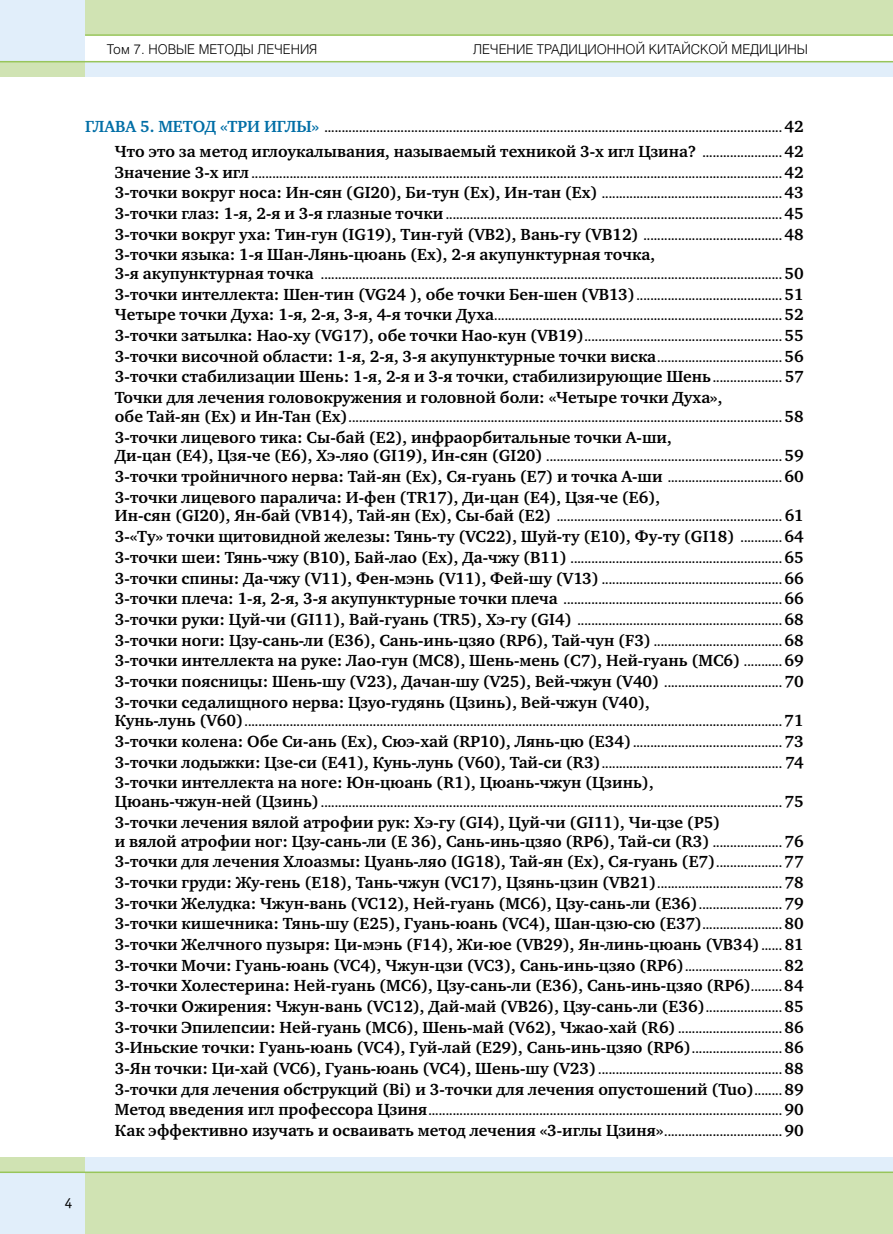
<style>
.page{position:relative;width:893px;height:1234px;background:#fff}
.page>*{position:absolute;margin:0;border:0;box-sizing:border-box;transform-origin:0 0}
.t1{font:700 16.5px/20.7px "Charter C";color:#000;text-align:justify}
.t2{font:15px "Officina Sans Book C";color:#000}
.t3{font:13.5px "Helios Light C";color:#000;scale:.96 1}
.t4{font:13.5px "Helios Light C";color:#000}
.t5{font:700 12px/20.7px "Charter C";color:#000}
.s1{font-size:16.5px;color:#006ea6}
.s2{font-size:16.5px}
.s3{font-size:12px}
</style>
<div class="page">
<div style="left:85px;top:62px;width:808px;height:15px;background:#e1eefa"></div>
<div style="left:0;top:0;width:85px;height:62px;background:#e1eefa"></div>
<div style="left:85px;top:0;width:808px;height:62px;background:#d0e3b3"></div>
<div style="left:0;top:62px;width:85px;height:15px;background:#d0e3b3"></div>
<div style="left:85px;top:35px;width:808px;height:26px;background:#fff"></div>
<hr style="left:0;top:61px;width:893px;height:1px;background:#98c55a">
<hr style="left:85px;top:34px;width:808px;height:2px;background:#98c55a">
<div style="left:85px;top:1157px;width:808px;height:14px;background:#e1eefa"></div>
<div style="left:0;top:1171px;width:85px;height:62px;background:#e1eefa"></div>
<div style="left:85px;top:1171px;width:808px;height:62px;background:#d0e3b3"></div>
<div style="left:0;top:1157px;width:85px;height:14px;background:#d0e3b3"></div>
<hr style="left:0;top:1171px;width:893px;height:1px;background:#98c55a">
<p class="t4" style="left:107px;top:41px;width:212px">Том 7. НОВЫЕ МЕТОДЫ ЛЕЧЕНИЯ</p>
<p class="t3" style="left:473px;top:41px;width:350px">ЛЕЧЕНИЕ ТРАДИЦИОННОЙ КИТАЙСКОЙ МЕДИЦИНЫ</p>
<p class="t5" style="left:85px;top:117px;width:720px"><span class="s1">ГЛАВА 5. МЕТОД «ТРИ ИГЛЫ»</span> .................................................................................................................................... <span class="s2">42</span></p>
<p class="t1" style="left:115px;top:141px;width:690px">Что это за метод иглоукалывания, называемый техникой 3-х игл Цзина? <span class="s3">.......................</span> 42</p>
<p class="t5" style="left:115px;top:163px;width:690px"><span class="s2">Значение 3-х игл</span> ......................................................................................................................................................... <span class="s2">42</span></p>
<p class="t1" style="left:115px;top:182px;width:690px">3-точки вокруг носа: Ин-сян (GI20), Би-тун (Ех), Ин-тан (Ех) <span class="s3">....................................................</span> 43</p>
<p class="t5" style="left:115px;top:205px;width:690px"><span class="s2">3-точки глаз: 1-я, 2-я и 3-я глазные точки</span> ................................................................................................. <span class="s2">45</span></p>
<p class="t1" style="left:115px;top:224px;width:690px">3-точки вокруг уха: Тин-гун (IG19), Тин-гуй (VB2), Вань-гу (VB12) <span class="s3">........................................</span> 48<br>3-точки языка: 1-я Шан-Лянь-цюань (Ех), 2-я акупунктурная точка,</p>
<p class="t5" style="left:115px;top:265px;width:690px"><span class="s2">3-я акупунктурная точка</span> ..................................................................................................................................... <span class="s2">50</span></p>
<p class="t1" style="left:115px;top:284px;width:690px">3-точки интеллекта: Шен-тин (VG24 ), обе точки Бен-шен (VB13)<span class="s3">..........................................</span> 51</p>
<p class="t5" style="left:115px;top:306px;width:690px"><span class="s2">Четыре точки Духа: 1-я, 2-я, 3-я, 4-я точки Духа</span>................................................................................... <span class="s2">52<br>3-точки затылка: Нао-ху (VG17), обе точки Нао-кун (VB19)</span>......................................................... <span class="s2">55</span></p>
<p class="t1" style="left:115px;top:346px;width:690px">3-точки височной области: 1-я, 2-я, 3-я акупунктурные точки виска<span class="s3">....................................</span> 56<br>3-точки стабилизации Шень: 1-я, 2-я и 3-я точки, стабилизирующие Шень<span class="s3">....................</span> 57<br>Точки для лечения головокружения и головной боли: «Четыре точки Духа»,</p>
<p class="t5" style="left:115px;top:407px;width:690px"><span class="s2">обе Тай-ян (Ех) и Ин-Тан (Ех)</span>............................................................................................................................. <span class="s2">58</span></p>
<p class="t1" style="left:115px;top:427px;width:559px">3-точки лицевого тика: Сы-бай (E2), инфраорбитальные точки А-ши,</p>
<p class="t5" style="left:115px;top:447px;width:690px"><span class="s2">Ди-цан (E4), Цзя-че (E6), Хэ-ляо (GI19), Ин-сян (GI20)</span> .................................................................... <span class="s2">59</span></p>
<p class="t1" style="left:115px;top:466px;width:690px">3-точки тройничного нерва: Тай-ян (Ех), Ся-гуань (Е7) и точка А-ши <span class="s3">.................................</span> 60<br>3-точки лицевого паралича: И-фен (TR17), Ди-цан (Е4), Цзя-че (Е6),</p>
<p class="t5" style="left:115px;top:507px;width:690px"><span class="s2">Ин-сян (GI20), Ян-бай (VB14), Тай-ян (Ех), Сы-бай (Е2)</span> ................................................................. <span class="s2">61</span></p>
<p class="t1" style="left:115px;top:526px;width:690px">3-«Ту» точки щитовидной железы: Тянь-ту (VC22), Шуй-ту (E10), Фу-ту (GI18) <span class="s3">............</span> 64</p>
<p class="t5" style="left:115px;top:548px;width:690px"><span class="s2">3-точки шеи: Тянь-чжу (В10), Бай-лао (Ех), Да-чжу (В11)</span> ............................................................. <span class="s2">65</span></p>
<p class="t1" style="left:115px;top:567px;width:690px">3-точки спины: Да-чжу (V11), Фен-мэнь (V11), Фей-шу (V13) <span class="s3">....................................................</span> 66</p>
<p class="t5" style="left:115px;top:589px;width:690px"><span class="s2">3-точки плеча: 1-я, 2-я, 3-я акупунктурные точки плеча</span> ............................................................... <span class="s2">66<br>3-точки руки: Цуй-чи (GI11), Вай-гуань (TR5), Хэ-гу (GI4)</span> ........................................................... <span class="s2">68</span></p>
<p class="t1" style="left:115px;top:629px;width:690px">3-точки ноги: Цзу-сань-ли (E36), Сань-инь-цзяо (RP6), Тай-чун (F3) <span class="s3">.....................................</span> 68<br>3-точки интеллекта на руке: Лао-гун (MC8), Шень-мень (С7), Ней-гуань (МС6) <span class="s3">...........</span> 69<br>3-точки поясницы: Шень-шу (V23), Дачан-шу (V25), Вей-чжун (V40) <span class="s3">..................................</span> 70<br>3-точки седалищного нерва: Цзуо-гудянь (Цзинь), Вей-чжун (V40),</p>
<p class="t5" style="left:115px;top:712px;width:690px"><span class="s2">Кунь-лунь (V60)</span>........................................................................................................................................................... <span class="s2">71</span></p>
<p class="t1" style="left:115px;top:731px;width:690px">3-точки колена: Обе Си-ань (Ех), Сюэ-хай (RP10), Лянь-цю (Е34) <span class="s3">...........................................</span> 73<br>3-точки лодыжки: Цзе-си (E41), Кунь-лунь (V60), Тай-си (R3)<span class="s3">....................................................</span> 74<br>3-точки интеллекта на ноге: Юн-цюань (R1), Цюань-чжун (Цзинь),</p>
<p class="t5" style="left:115px;top:792px;width:690px"><span class="s2">Цюань-чжун-ней (Цзинь)</span> ..................................................................................................................................... <span class="s2">75</span></p>
<p class="t1" style="left:115px;top:812px;width:690px;line-height:18.8px">3-точки лечения вялой атрофии рук: Хэ-гу (GI4), Цуй-чи (GI11), Чи-цзе (P5)<br>и вялой атрофии ног: Цзу-сань-ли (E 36), Сань-инь-цзяо (RP6), Тай-си (R3) <span class="s3">....................</span> 76</p>
<p class="t1" style="left:115px;top:851px;width:690px">3-точки для лечения Хлоазмы: Цуань-ляо (IG18), Тай-ян (Ex), Ся-гуань (E7)<span class="s3">...................</span> 77<br>3-точки груди: Жу-гень (E18), Тань-чжун (VC17), Цзянь-цзин (VB21)<span class="s3">....................................</span> 78<br>3-точки Желудка: Чжун-вань (VC12), Ней-гуань (MC6), Цзу-сань-ли (E36)<span class="s3">........................</span> 79<br>3-точки кишечника: Тянь-шу (Е25), Гуань-юань (VC4), Шан-цзю-сю (E37)<span class="s3">.......................</span> 80<br>3-точки Желчного пузыря: Ци-мэнь (F14), Жи-юе (VB29), Ян-линь-цюань (VB34)<span class="s3">......</span> 81<br>3-точки Мочи: Гуань-юань (VC4), Чжун-цзи (VC3), Сань-инь-цзяо (RP6)<span class="s3">............................</span> 82<br>3-точки Холестерина: Ней-гуань (МС6), Цзу-сань-ли (Е36), Сань-инь-цзяо (RP6)<span class="s3">.........</span> 84<br>3-точки Ожирения: Чжун-вань (VC12), Дай-май (VB26), Цзу-сань-ли (E36)<span class="s3">......................</span> 85<br>3-точки Эпилепсии: Ней-гуань (MC6), Шень-май (V62), Чжао-хай (R6) <span class="s3">..............................</span> 86<br>3-Иньские точки: Гуань-юань (VC4), Гуй-лай (E29), Сань-инь-цзяо (RP6)<span class="s3">..........................</span> 86</p>
<p class="t5" style="left:115px;top:1059px;width:690px"><span class="s2">3-Ян точки: Ци-хай (VC6), Гуань-юань (VC4), Шень-шу (V23)</span> ..................................................... <span class="s2">88</span></p>
<p class="t1" style="left:115px;top:1078px;width:690px">3-точки для лечения обструкций (Bi) и 3-точки для лечения опустошений (Tuo)<span class="s3">........</span> 89</p>
<p class="t5" style="left:115px;top:1100px;width:690px"><span class="s2">Метод введения игл профессора Цзиня</span>...................................................................................................... <span class="s2">90</span></p>
<p class="t1" style="left:115px;top:1120px;width:690px">Как эффективно изучать и осваивать метод лечения «3-иглы Цзиня»<span class="s3">..................................</span> 90</p>
<p class="t2" style="left:65px;top:1194px;width:9px">4</p>
</div>
